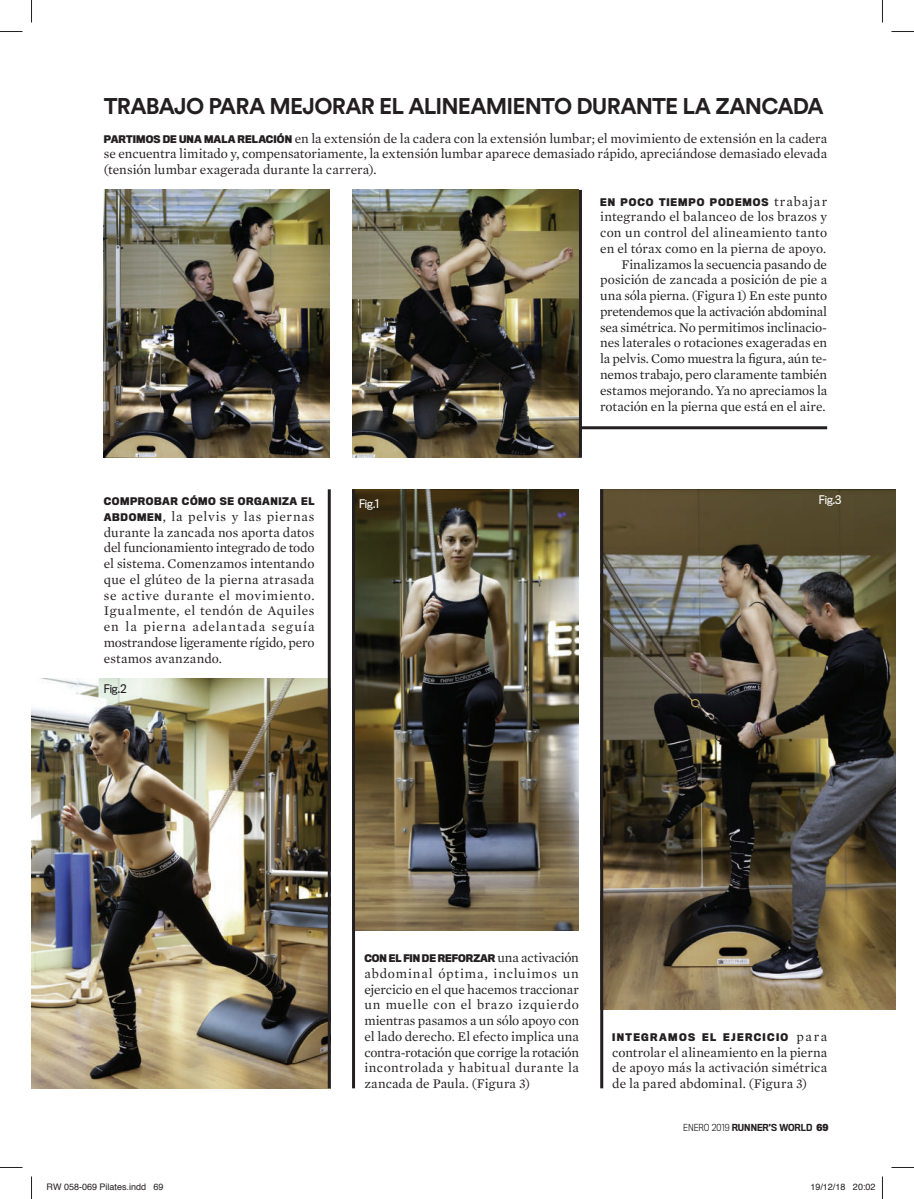
<style>
.page{position:relative;width:914px;height:1199px;background:#fff}
.page>*{position:absolute;margin:0;border:0;box-sizing:border-box;transform-origin:0 0}
.t1{font:700 22.5px "Circular Std";letter-spacing:-.035em;color:#231f20}
.t2{font:13.5px/15.8px "Mercury Text G1";letter-spacing:-.005em;color:#231f20;text-align:justify}
.t3{font:10.95px "Titling Gothic FB Narrow";letter-spacing:-.01em;color:#fff}
.t4{font:10.95px "Titling Gothic FB Narrow";color:#231f20}
.t5{font:700 9.75px "Titling Gothic FB Narrow";letter-spacing:-.005em;color:#231f20}
.t6{font:700 9.75px "Titling Gothic FB Narrow";letter-spacing:.08em;color:#231f20}
.t7{font:700 9.75px "Titling Gothic FB Narrow";letter-spacing:.055em;color:#231f20}
.t8{font:700 9.75px "Titling Gothic FB Narrow";letter-spacing:.135em;color:#231f20}
.t9{font:9px "Helvetica";color:#231f20}
.t10{font:500 9px "Titling Gothic FB Narrow";color:#231f20}
.s1{font-family:"Titling Gothic FB Narrow";font-weight:700;font-size:9.75px}
.s2{font-family:"Mercury Text G1";font-weight:400;font-size:13.5px}
.s3{font-weight:300}
.s4{font-weight:700}
</style>
<div class="page">
<img style="left:32px;top:678px;width:296px;height:410px">
<img style="left:352px;top:190px;width:227px;height:268px">
<img style="left:104px;top:190px;width:226px;height:268px">
<img style="left:355px;top:489px;width:224px;height:441px">
<img style="left:603px;top:489px;width:292px;height:520px">
<hr style="left:579px;top:426px;width:248px;height:3px;background:#231f20">
<hr style="left:579px;top:190px;width:3px;height:268px;background:#231f20">
<hr style="left:352px;top:489px;width:3px;height:599px;background:#231f20">
<hr style="left:600px;top:489px;width:3px;height:599px;background:#231f20">
<hr style="left:328px;top:489px;width:3px;height:599px;background:#231f20">
<svg style="left:0;top:31px;width:22px;height:1px"></svg>
<svg style="left:891px;top:31px;width:22px;height:1px"></svg>
<svg style="left:0;top:1167px;width:22px;height:1px"></svg>
<svg style="left:891px;top:1167px;width:22px;height:1px"></svg>
<svg style="left:31px;top:0;width:1px;height:22px"></svg>
<svg style="left:31px;top:1176px;width:1px;height:22px"></svg>
<svg style="left:882px;top:0;width:1px;height:22px"></svg>
<svg style="left:882px;top:1176px;width:1px;height:22px"></svg>
<h1 class="t1" style="left:104px;top:91px;width:721px">TRABAJO PARA MEJORAR EL ALINEAMIENTO DURANTE LA ZANCADA</h1>
<p class="t2" style="left:104px;top:129px;width:724px"><span class="s1">PARTIMOS DE UNA MALA RELACIÓN</span> en la extensión de la cadera con la extensión lumbar; el movimiento de extensión en la cadera se encuentra limitado y, compensatoriamente, la extensión lumbar aparece demasiado rápido, apreciándose demasiado elevada (tensión lumbar exagerada durante la carrera).</p>
<p class="t7" style="left:104px;top:495px;width:212px">COMPROBAR CÓMO SE ORGANIZA EL</p>
<p class="t2" style="left:104px;top:507px;width:212px"><span class="s1">ABDOMEN</span>, la pelvis y las piernas durante la zancada nos aporta datos del funcionamiento integrado de todo el sistema. Comenzamos intentando que el glúteo de la pierna atrasada se active durante el movimiento.<br>Igualmente, el tendón de Aquiles en la pierna adelantada seguía mostrandose ligeramente rígido, pero estamos avanzando.</p>
<p class="t4" style="left:104px;top:682px;width:24px">Fig.2</p>
<p class="t3" style="left:359px;top:498px;width:22px">Fig.1</p>
<p class="t6" style="left:600px;top:196px;width:228px">EN POCO TIEMPO PODEMOS <span class="s2">trabajar</span></p>
<p class="t2" style="left:600px;top:208px;width:228px;text-align:right">integrando el balanceo de los brazos y con un control del alineamiento tanto en el tórax como en la pierna de apoyo.<br>Finalizamos la secuencia pasando de posición de zancada a posición de pie a una sóla pierna. (Figura 1) En este punto pretendemos que la activación abdominal sea simétrica. No permitimos inclinacio&shy;nes laterales o rotaciones exageradas en la pelvis. Como muestra la figura, aún te&shy;nemos trabajo, pero claramente también estamos mejorando. Ya no apreciamos la rotación en la pierna que está en el aire.</p>
<p class="t3" style="left:818px;top:493px;width:24px">Fig.3</p>
<p class="t5" style="left:364px;top:952px;width:216px">CON EL FIN DE REFORZAR <span class="s2">una activación</span></p>
<p class="t2" style="left:364px;top:964px;width:216px">abdominal óptima, incluimos un ejercicio en el que hacemos traccionar un muelle con el brazo izquierdo mientras pasamos a un sólo apoyo con el lado derecho. El efecto implica una contra-rotación que corrige la rotación incontrolada y habitual durante la zancada de Paula. (Figura 3)</p>
<p class="t8" style="left:612px;top:1031px;width:216px">INTEGRAMOS EL EJERCICIO <span class="s2">para</span></p>
<p class="t2" style="left:612px;top:1043px;width:216px">controlar el alineamiento en la pierna de apoyo más la activación simétrica de la pared abdominal. (Figura 3)</p>
<p class="t10" style="left:683px;top:1122px;width:147px"><span class="s3">ENERO 2019</span> RUNNER’S WORLD <span class="s4">69</span></p>
<p class="t9" style="left:46px;top:1179px;width:119px">RW 058-069 Pilates.indd 69</p>
<p class="t9" style="left:810px;top:1179px;width:67px">19/12/18 20:02</p>
</div>
